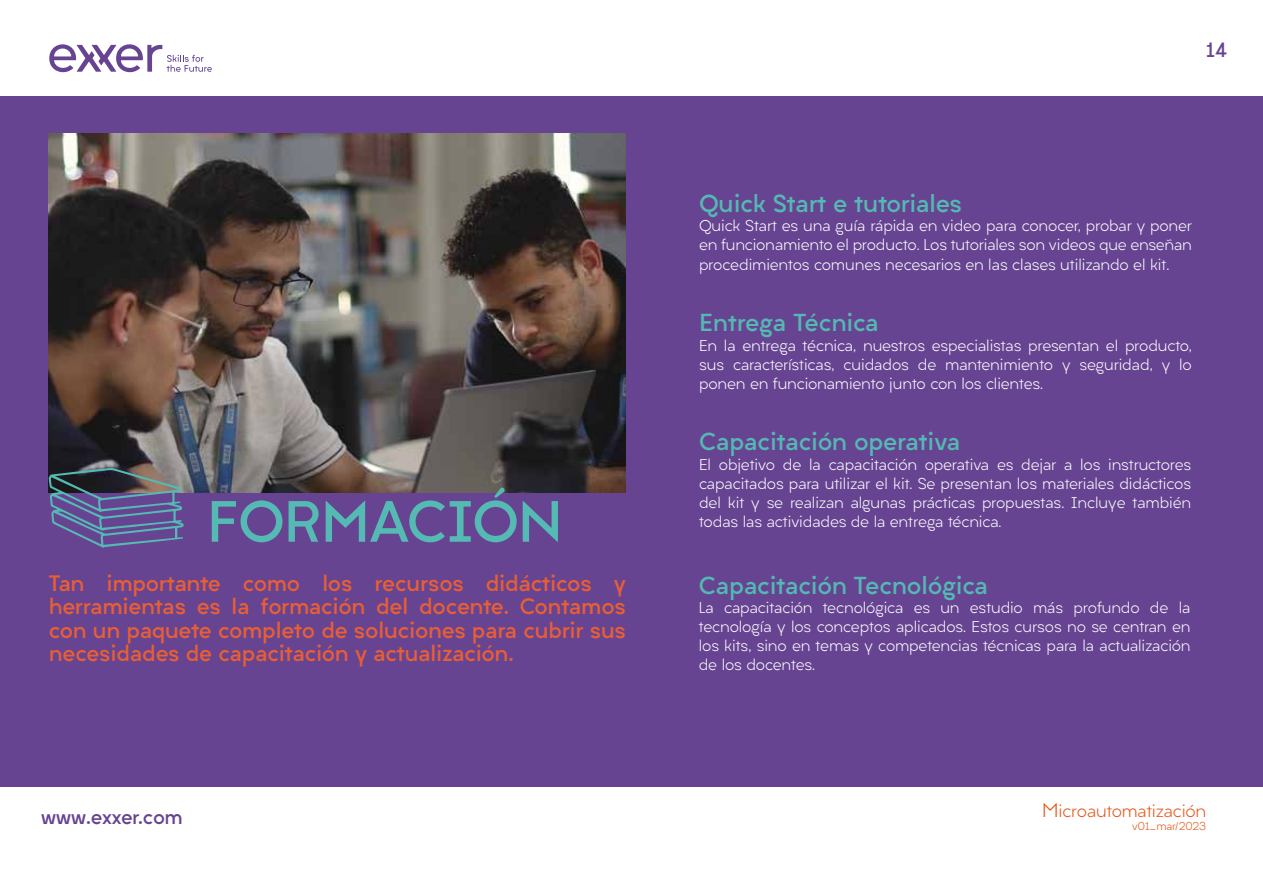
<style>
.page{position:relative;width:1263px;height:893px;background:#fff}
.page>*{position:absolute;margin:0;border:0;box-sizing:border-box;transform-origin:0 0}
.t1{font:700 55.35px "Liber Grotesque Family";letter-spacing:-.015em;color:#55bab3}
.t2{font:700 23.4px "Liber Grotesque Family";letter-spacing:-.01em;color:#54b9b2}
.t3{font:700 21.3px/23.4px "Liber Grotesque Family";letter-spacing:-.01em;color:#e95f34;text-align:justify}
.t4{font:700 19.05px "Liber Grotesque Family";letter-spacing:-.01em;color:#674492}
.t5{font:300 16.5px "Liber Grotesque Family";letter-spacing:-.01em;color:#e55313}
.t6{font:300 14.85px/19px "Liber Grotesque Family";letter-spacing:-.01em;color:#fff;text-align:justify}
.t7{font:300 10.65px "Liber Grotesque Family";color:#e65313}
.s1{font-size:19.05px;color:#e65313}
</style>
<div class="page">
<div style="left:0;top:96px;width:1263px;height:690px;background:#674492"></div>
<img style="left:49px;top:134px;width:577px;height:358px">
<svg style="left:49px;top:468px;width:136px;height:80px"></svg>
<svg style="left:49px;top:44px;width:163px;height:29px"></svg>
<h1 class="t1" style="left:207px;top:487px;width:357px">FORMACIÓN</h1>
<h3 class="t3" style="left:49px;top:572px;width:579px">Tan importante como los recursos didácticos y herramientas es la formación del docente. Contamos con un paquete completo de soluciones para cubrir sus necesidades de capacitación y actualización.</h3>
<p class="t4" style="left:41px;top:805px;width:143px">www.exxer.com</p>
<p class="t4" style="left:1206px;top:38px;width:22px">14</p>
<h2 class="t2" style="left:699px;top:189px;width:264px">Quick Start e tutoriales</h2>
<p class="t6" style="left:699px;top:216px;width:494px">Quick Start es una guía rápida en video para conocer, probar y poner en funcionamiento el producto. Los tutoriales son videos que enseñan procedimientos comunes necesarios en las clases utilizando el kit.</p>
<h2 class="t2" style="left:699px;top:308px;width:181px">Entrega Técnica</h2>
<p class="t6" style="left:699px;top:336px;width:494px">En la entrega técnica, nuestros especialistas presentan el producto, sus características, cuidados de mantenimiento y seguridad, y lo ponen en funcionamiento junto con los clientes.</p>
<h2 class="t2" style="left:699px;top:427px;width:263px">Capacitación operativa</h2>
<p class="t6" style="left:699px;top:455px;width:493px">El objetivo de la capacitación operativa es dejar a los instructores capacitados para utilizar el kit. Se presentan los materiales didácticos del kit y se realizan algunas prácticas propuestas. Incluye también todas las actividades de la entrega técnica.</p>
<h2 class="t2" style="left:699px;top:571px;width:291px">Capacitación Tecnológica</h2>
<p class="t6" style="left:699px;top:598px;width:493px">La capacitación tecnológica es un estudio más profundo de la tecnología y los conceptos aplicados. Estos cursos no se centran en los kits, sino en temas y competencias técnicas para la actualización de los docentes.</p>
<p class="t5" style="left:1042px;top:801px;width:166px"><span class="s1">M</span>icroautomatización</p>
<p class="t7" style="left:1132px;top:820px;width:75px">v01_mar/2023</p>
</div>
